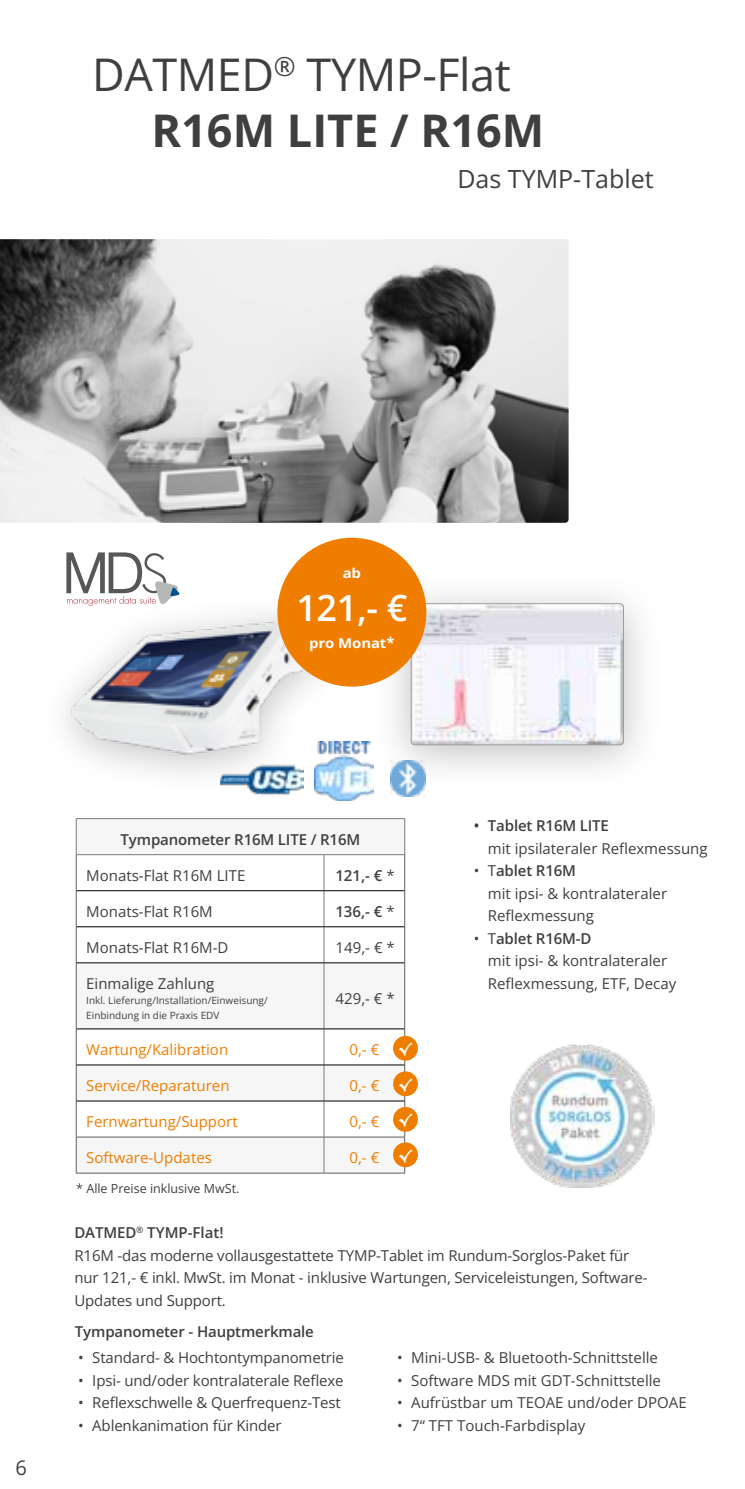
<style>
.page{position:relative;width:745px;height:1489px;background:#fff}
.page>*{position:absolute;margin:0;border:0;box-sizing:border-box;transform-origin:0 0}
.t1{font:45px "Open Sans";letter-spacing:-.01em;color:#3f3f3e}
.t2{font:700 45px "Open Sans";color:#3f3f3e}
.t3{font:600 36px "Open Sans";color:#fff}
.t4{font:25px "Open Sans";color:#3f3f3e}
.t5{font:20px "Open Sans";color:#3f3f3e}
.t6{font:15px/22.5px "Open Sans";color:#3f3f3e}
.t7{font:15px "Open Sans";color:#ef7d00}
.t8{font:600 15px "Open Sans";letter-spacing:-.01em;color:#3f3f3e}
.t9{font:15px "Berlin Sans FB";color:#fff}
.t10{font:700 13.5px "Open Sans";letter-spacing:-.01em;color:#fff;scale:1.11 1}
.t11{font:12.5px "Open Sans";color:#3f3f3e}
.t12{font:10px/15px "Open Sans";color:#3f3f3e}
.s1{font-size:15px}
.s2{font-weight:400}
.s3{font-weight:600}
</style>
<div class="page">
<div style="left:371px;top:570px;width:292px;height:222px;background:#000;opacity:.25"></div>
<img style="left:412px;top:603px;width:211px;height:141px">
<div style="left:410px;top:603px;width:213px;height:142px;border:1px solid #9d9d9c;border-radius:4px"></div>
<img style="left:64px;top:612px;width:311px;height:208px">
<svg style="left:66px;top:552px;width:114px;height:54px"></svg>
<div style="left:277px;top:537px;width:149px;height:149px;background:#ef7d00;border-radius:50%"></div>
<img style="left:510px;top:1044px;width:144px;height:143px">
<img style="left:0;top:239px;width:568px;height:284px">
<svg style="left:77px;top:819px;width:327px;height:353px;fill:#f6f6f6"></svg>
<svg style="left:77px;top:855px;width:327px;height:107px"></svg>
<hr style="left:323px;top:855px;width:1px;height:35px;background:#7c7b7b">
<hr style="left:323px;top:891px;width:1px;height:35px;background:#7c7b7b">
<hr style="left:323px;top:927px;width:1px;height:35px;background:#7c7b7b">
<hr style="left:323px;top:963px;width:1px;height:65px;background:#7c7b7b">
<hr style="left:323px;top:1029px;width:1px;height:35px;background:#7c7b7b">
<hr style="left:323px;top:1065px;width:1px;height:35px;background:#7c7b7b">
<hr style="left:323px;top:1101px;width:1px;height:35px;background:#7c7b7b">
<hr style="left:323px;top:1137px;width:1px;height:35px;background:#7c7b7b">
<hr style="left:76px;top:818px;width:248px;height:1px;background:#7c7b7b">
<hr style="left:76px;top:819px;width:1px;height:35px;background:#7c7b7b">
<hr style="left:324px;top:818px;width:81px;height:1px;background:#7c7b7b">
<hr style="left:404px;top:819px;width:1px;height:35px;background:#7c7b7b">
<hr style="left:76px;top:854px;width:248px;height:1px;background:#7c7b7b">
<hr style="left:324px;top:854px;width:81px;height:1px;background:#7c7b7b">
<hr style="left:76px;top:855px;width:1px;height:35px;background:#5f5e5e">
<hr style="left:404px;top:855px;width:1px;height:35px;background:#5f5e5e">
<hr style="left:76px;top:890px;width:1px;height:36px;background:#5f5e5e">
<hr style="left:404px;top:890px;width:1px;height:36px;background:#5f5e5e">
<hr style="left:76px;top:926px;width:1px;height:36px;background:#5f5e5e">
<hr style="left:404px;top:926px;width:1px;height:36px;background:#5f5e5e">
<hr style="left:76px;top:962px;width:1px;height:66px;background:#5f5e5e">
<hr style="left:404px;top:962px;width:1px;height:66px;background:#5f5e5e">
<hr style="left:76px;top:1028px;width:1px;height:36px;background:#5f5e5e">
<hr style="left:404px;top:1028px;width:1px;height:36px;background:#5f5e5e">
<hr style="left:76px;top:1064px;width:1px;height:36px;background:#5f5e5e">
<hr style="left:404px;top:1064px;width:1px;height:36px;background:#5f5e5e">
<hr style="left:76px;top:1100px;width:1px;height:36px;background:#5f5e5e">
<hr style="left:404px;top:1100px;width:1px;height:36px;background:#5f5e5e">
<hr style="left:76px;top:1136px;width:248px;height:1px;background:#5f5e5e">
<hr style="left:76px;top:1137px;width:1px;height:35px;background:#5f5e5e">
<hr style="left:324px;top:1136px;width:81px;height:1px;background:#5f5e5e">
<hr style="left:404px;top:1137px;width:1px;height:35px;background:#5f5e5e">
<hr style="left:76px;top:1172px;width:248px;height:1px;background:#5f5e5e">
<hr style="left:324px;top:1172px;width:81px;height:1px;background:#5f5e5e">
<hr style="left:76px;top:890px;width:248px;height:1px;background:#000">
<hr style="left:324px;top:890px;width:80px;height:1px;background:#000">
<hr style="left:76px;top:926px;width:248px;height:1px;background:#000">
<hr style="left:324px;top:926px;width:80px;height:1px;background:#000">
<hr style="left:76px;top:962px;width:248px;height:1px;background:#000">
<hr style="left:324px;top:962px;width:80px;height:1px;background:#000">
<hr style="left:76px;top:1028px;width:248px;height:1px;background:#000">
<hr style="left:324px;top:1028px;width:80px;height:1px;background:#000">
<hr style="left:76px;top:1064px;width:248px;height:1px;background:#000">
<hr style="left:324px;top:1064px;width:80px;height:1px;background:#000">
<hr style="left:76px;top:1100px;width:248px;height:1px;background:#000">
<hr style="left:324px;top:1100px;width:80px;height:1px;background:#000">
<div style="left:393px;top:1071px;width:24px;height:25px;background:#ef7d00;border-radius:50%"></div>
<div style="left:393px;top:1106px;width:24px;height:25px;background:#ef7d00;border-radius:50%"></div>
<div style="left:393px;top:1142px;width:24px;height:25px;background:#ef7d00;border-radius:50%"></div>
<div style="left:393px;top:1035px;width:24px;height:25px;background:#ef7d00;border-radius:50%"></div>
<img style="left:390px;top:760px;width:35px;height:36px">
<img style="left:220px;top:738px;width:83px;height:83px">
<img style="left:314px;top:741px;width:59px;height:59px">
<h1 class="t1" style="left:92px;top:43px;width:420px">DATMED<sup>®</sup> TYMP-Flat</h1>
<h1 class="t2" style="left:151px;top:99px;width:394px">R16M LITE / R16M</h1>
<h3 class="t4" style="left:457px;top:162px;width:198px">Das TYMP-Tablet</h3>
<p class="t10" style="left:342px;top:563px;width:18px">ab</p>
<h2 class="t3" style="left:296px;top:582px;width:112px">121,- €</h2>
<p class="t10" style="left:309px;top:633px;width:78px">pro Monat<span class="s1">*</span></p>
<h3 class="t5" style="left:15px;top:1453px;width:13px">6</h3>
<p class="t8" style="left:120px;top:828px;width:241px">Tympanometer R16M LITE / R16M</p>
<p class="t6" style="left:86px;top:863px;width:160px">Monats-Flat R16M LITE</p>
<p class="t8" style="left:335px;top:864px;width:61px">121,- € <span class="s2">*</span></p>
<p class="t6" style="left:86px;top:899px;width:128px">Monats-Flat R16M</p>
<p class="t8" style="left:335px;top:901px;width:61px">136,- € <span class="s2">*</span></p>
<p class="t6" style="left:86px;top:935px;width:144px">Monats-Flat R16M-D</p>
<p class="t6" style="left:335px;top:935px;width:61px">149,- € *</p>
<p class="t6" style="left:86px;top:971px;width:130px">Einmalige Zahlung</p>
<p class="t12" style="left:86px;top:992px;width:183px">Inkl. Lieferung/Installation/Einweisung/<br>Einbindung in die Praxis EDV</p>
<p class="t6" style="left:335px;top:986px;width:61px">429,- € *</p>
<p class="t7" style="left:86px;top:1039px;width:143px">Wartung/Kalibration</p>
<p class="t7" style="left:349px;top:1039px;width:31px">0,- €</p>
<p class="t7" style="left:86px;top:1075px;width:145px">Service/Reparaturen</p>
<p class="t7" style="left:349px;top:1075px;width:31px">0,- €</p>
<p class="t7" style="left:86px;top:1111px;width:153px">Fernwartung/Support</p>
<p class="t7" style="left:349px;top:1111px;width:31px">0,- €</p>
<p class="t7" style="left:86px;top:1147px;width:127px">Software-Updates</p>
<p class="t7" style="left:349px;top:1147px;width:31px">0,- €</p>
<p class="t11" style="left:76px;top:1179px;width:165px">* Alle Preise inklusive MwSt.</p>
<p class="t9" style="left:398px;top:1040px;width:16px">√</p>
<p class="t9" style="left:398px;top:1076px;width:16px">√</p>
<p class="t9" style="left:398px;top:1111px;width:16px">√</p>
<p class="t9" style="left:398px;top:1147px;width:16px">√</p>
<p class="t8" style="left:473px;top:815px;width:137px">• Tablet R16M LITE</p>
<p class="t6" style="left:487px;top:836px;width:221px">mit ipsilateraler Reflexmessung</p>
<p class="t6" style="left:487px;top:859px;width:180px;text-indent:-14px">• T<span class="s3">ablet R16M<br></span>mit ipsi- &amp; kontralateraler<br>Reflexmessung</p>
<p class="t6" style="left:487px;top:926px;width:190px;text-indent:-14px">• T<span class="s3">ablet R16M-D<br></span>mit ipsi- &amp; kontralateraler<br>Reflexmessung, ETF, Decay</p>
<p class="t6" style="left:74px;top:1220px;width:574px"><span class="s3">DATMED</span><sup>®</sup> <span class="s3">TYMP-Flat!<br></span>R16M -das moderne vollausgestattete TYMP-Tablet im Rundum-Sorglos-Paket für nur 121,- € inkl. MwSt. im Monat - inklusive Wartungen, Serviceleistungen, Software-Updates und Support.</p>
<p class="t8" style="left:75px;top:1321px;width:240px">Tympanometer - Hauptmerkmale</p>
<p class="t6" style="left:78px;top:1345px;width:267px">• Standard- &amp; Hochtontympanometrie</p>
<p class="t6" style="left:78px;top:1368px;width:267px">• Ipsi- und/oder kontralaterale Reflexe</p>
<p class="t6" style="left:78px;top:1390px;width:264px">• Reflexschwelle &amp; Querfrequenz-Test</p>
<p class="t6" style="left:78px;top:1413px;width:205px">• Ablenkanimation für Kinder</p>
<p class="t6" style="left:397px;top:1345px;width:262px">• Mini-USB- &amp; Bluetooth-Schnittstelle</p>
<p class="t6" style="left:397px;top:1368px;width:265px">• Software MDS mit GDT-Schnittstelle</p>
<p class="t6" style="left:397px;top:1390px;width:291px">• Aufrüstbar um TEOAE und/oder DPOAE</p>
<p class="t6" style="left:397px;top:1413px;width:190px">• 7“ TFT Touch-Farbdisplay</p>
</div>
